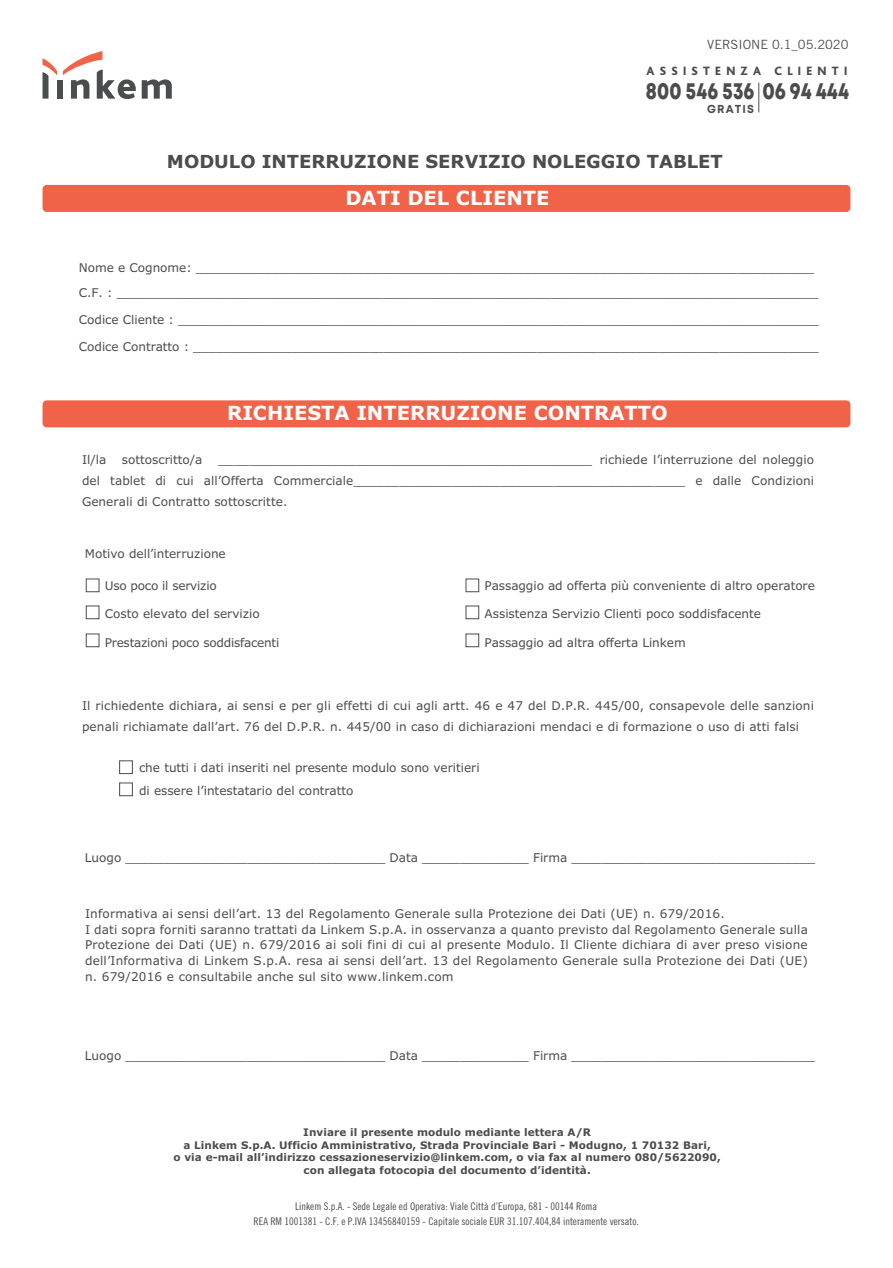
<style>
.page{position:relative;width:893px;height:1268px;background:#fff}
.page>*{position:absolute;margin:0;border:0;box-sizing:border-box;transform-origin:0 0}
.t1{font:800 23.7px "Mont";letter-spacing:.01em;color:#4b4c4d;scale:.78 1}
.t2{font:700 19.5px "Verdana";color:#fff}
.t3{font:700 18px "Verdana";color:#4b4c4d}
.t4{font:12.75px "Trade Gothic";color:#4b4c4d}
.t5{font:800 12.6px "Bliss";letter-spacing:.43em;color:#4b4c4d}
.t6{font:12px/15.8px "Verdana";letter-spacing:.01em;color:#4b4c4d}
.t7{font:12px "Verdana";letter-spacing:-.01em;color:#4b4c4d}
.t8{font:12px "Verdana";letter-spacing:-.02em;color:#4b4c4d}
.t9{font:700 11.55px "Mont";letter-spacing:.1em;color:#4b4c4d}
.t10{font:700 10.5px/12.6px "Verdana";letter-spacing:.01em;color:#4b4c4d;text-align:center}
.t11{font:10.5px/15px "Trade Gothic Cond Eighteen";color:#4b4c4d;text-align:center}
</style>
<div class="page">
<div style="left:119px;top:760px;width:14px;height:14px;border:1px solid #4b4c4d"></div>
<div style="left:119px;top:782px;width:14px;height:14px;border:1px solid #4b4c4d"></div>
<div style="left:43px;top:185px;width:807px;height:27px;background:#f16348;border-radius:4px"></div>
<div style="left:43px;top:400px;width:807px;height:27px;background:#f16348;border-radius:4px"></div>
<div style="left:86px;top:578px;width:13px;height:14px;border:1px solid #4b4c4d"></div>
<div style="left:86px;top:605px;width:13px;height:14px;border:1px solid #4b4c4d"></div>
<div style="left:86px;top:633px;width:13px;height:14px;border:1px solid #4b4c4d"></div>
<div style="left:466px;top:605px;width:13px;height:14px;border:1px solid #4b4c4d"></div>
<div style="left:466px;top:633px;width:13px;height:14px;border:1px solid #4b4c4d"></div>
<div style="left:466px;top:578px;width:13px;height:14px;border:1px solid #4b4c4d"></div>
<svg style="left:43px;top:58px;width:14px;height:41px"></svg>
<div style="left:57px;top:80px;width:6px;height:19px;background:#4b4c4d"></div>
<svg style="left:63px;top:51px;width:73px;height:48px"></svg>
<svg style="left:142px;top:79px;width:30px;height:20px"></svg>
<svg style="left:758px;top:83px;width:1px;height:29px"></svg>
<p class="t4" style="left:707px;top:40px;width:143px">VERSIONE 0.1_05.2020</p>
<p class="t5" style="left:647px;top:66px;width:202px">ASSISTENZA CLIENTI</p>
<h1 class="t1" style="left:646px;top:82px;width:262px">800 546 536 06 94 444</h1>
<p class="t9" style="left:707px;top:104px;width:48px">GRATIS</p>
<h3 class="t3" style="left:167px;top:154px;width:557px">MODULO INTERRUZIONE SERVIZIO NOLEGGIO TABLET</h3>
<h2 class="t2" style="left:345px;top:190px;width:206px">DATI DEL CLIENTE</h2>
<p class="t6" style="left:79px;top:256px;width:741px;line-height:24.8px">Nome e Cognome: _________________________________________________________________________________<br>C.F. : ____________________________________________________________________________________________</p>
<p class="t6" style="left:79px;top:312px;width:742px">Codice Cliente : ____________________________________________________________________________________</p>
<p class="t7" style="left:79px;top:341px;width:742px">Codice Contratto : __________________________________________________________________________________</p>
<h2 class="t2" style="left:227px;top:405px;width:442px">RICHIESTA INTERRUZIONE CONTRATTO</h2>
<p class="t6" style="left:82px;top:450px;width:734px;line-height:21px;text-align:justify;text-indent:136px">_________________________________________________ richiede l’interruzione del noleggio del tablet di cui all’Offerta Commerciale___________________________________________ e dalle Condizioni Generali di Contratto sottoscritte.</p>
<p class="t6" style="left:82px;top:453px;width:26px">Il/la</p>
<p class="t6" style="left:122px;top:453px;width:82px">sottoscritto/a</p>
<p class="t6" style="left:85px;top:546px;width:142px">Motivo dell’interruzione</p>
<p class="t6" style="left:484px;top:579px;width:332px">Passaggio ad offerta più conveniente di altro operatore</p>
<p class="t8" style="left:105px;top:580px;width:114px">Uso poco il servizio</p>
<p class="t6" style="left:105px;top:607px;width:156px">Costo elevato del servizio</p>
<p class="t6" style="left:485px;top:607px;width:278px">Assistenza Servizio Clienti poco soddisfacente</p>
<p class="t8" style="left:105px;top:637px;width:176px">Prestazioni poco soddisfacenti</p>
<p class="t6" style="left:484px;top:635px;width:203px">Passaggio ad altra offerta Linkem</p>
<p class="t6" style="left:82px;top:696px;width:733px;line-height:21px">Il richiedente dichiara, ai sensi e per gli effetti di cui agli artt. 46 e 47 del D.P.R. 445/00, consapevole delle sanzioni penali richiamate dall’art. 76 del D.P.R. n. 445/00 in caso di dichiarazioni mendaci e di formazione o uso di atti falsi</p>
<p class="t6" style="left:139px;top:757px;width:342px;line-height:22.8px">che tutti i dati inseriti nel presente modulo sono veritieri di essere l’intestatario del contratto</p>
<p class="t6" style="left:85px;top:851px;width:732px">Luogo __________________________________ Data ______________ Firma ________________________________</p>
<p class="t6" style="left:85px;top:906px;width:724px">Informativa ai sensi dell’art. 13 del Regolamento Generale sulla Protezione dei Dati (UE) n. 679/2016.<br>I dati sopra forniti saranno trattati da Linkem S.p.A. in osservanza a quanto previsto dal Regolamento Generale sulla Protezione dei Dati (UE) n. 679/2016 ai soli fini di cui al presente Modulo. Il Cliente dichiara di aver preso visione dell’Informativa di Linkem S.p.A. resa ai sensi dell’art. 13 del Regolamento Generale sulla Protezione dei Dati (UE) n. 679/2016 e consultabile anche sul sito www.linkem.com</p>
<p class="t6" style="left:85px;top:1048px;width:732px">Luogo __________________________________ Data ______________ Firma ________________________________</p>
<p class="t10" style="left:174px;top:1127px;width:549px">Inviare il presente modulo mediante lettera A/R<br>a Linkem S.p.A. Ufficio Amministrativo, Strada Provinciale Bari - Modugno, 1 70132 Bari,<br>o via e-mail all’indirizzo cessazioneservizio@linkem.com, o via fax al numero 080/5622090, con allegata fotocopia del documento d’identità.</p>
<p class="t11" style="left:253px;top:1199px;width:387px">Linkem S.p.A. - Sede Legale ed Operativa: Viale Città d’Europa, 681 - 00144 Roma<br>REA RM 1001381 - C.F. e P.IVA 13456840159 - Capitale sociale EUR 31.107.404,84 interamente versato.</p>
</div>
